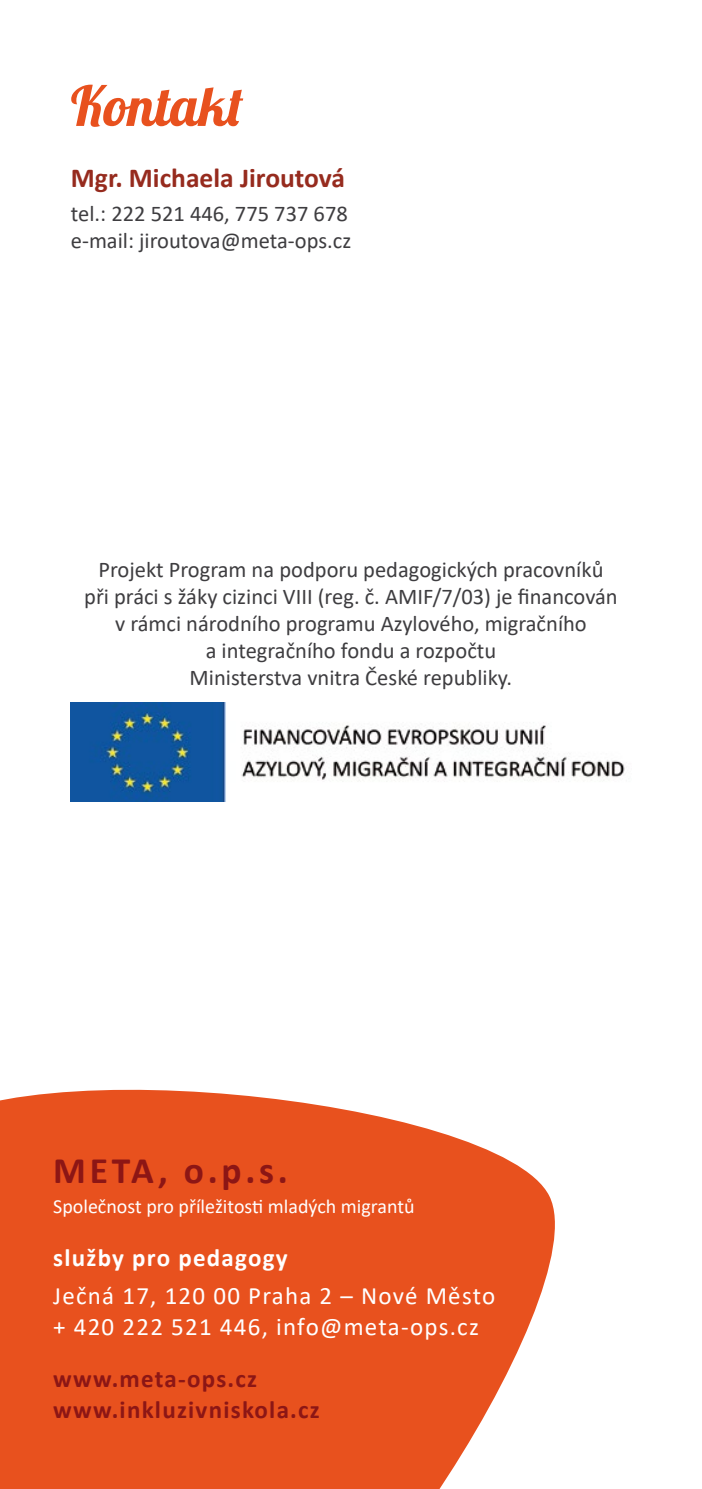
<style>
.page{position:relative;width:702px;height:1489px;background:#fff}
.page>*{position:absolute;margin:0;border:0;box-sizing:border-box;transform-origin:0 0}
.t1{font:55px "Loboster";color:#e8511e}
.t2{font:700 37.5px "Calibri";color:#8c1615}
.t3{font:700 27.5px "Calibri";color:#962b1e}
.t4{font:25px/31px "Calibri";letter-spacing:.05em;color:#fff}
.t5{font:700 25px/31px "Calibri";letter-spacing:.05em;color:#8c1615}
.t6{font:700 25px "Calibri";letter-spacing:.05em;color:#fff}
.t7{font:22.5px/27px "Calibri";color:#3e3d40}
.t8{font:20px "Calibri";color:#fff}
</style>
<div class="page">
<svg style="left:0;top:1089px;width:555px;height:399px;background:#ea6436"></svg>
<div style="left:0;top:1466px;width:47px;height:22px;background:#e8511e"></div>
<img style="left:71px;top:702px;width:554px;height:99px">
<h1 class="t1" style="left:71px;top:71px;width:173px">Kontakt</h1>
<p class="t3" style="left:71px;top:159px;width:276px">Mgr. Michaela Jiroutová</p>
<p class="t7" style="left:71px;top:200px;width:282px">tel.: 222 521 446, 775 737 678 e-mail: jiroutova@meta-ops.cz</p>
<p class="t7" style="left:84px;top:555px;width:535px;text-align:center">Projekt Program na podporu pedagogických pracovníků při práci s žáky cizinci VIII (reg. č. AMIF/7/03) je financován v rámci národního programu Azylového, migračního<br>a integračního fondu a rozpočtu<br>Ministerstva vnitra České republiky.</p>
<h2 class="t2" style="left:53px;top:1144px;width:236px">META, o.p.s.</h2>
<p class="t8" style="left:53px;top:1192px;width:363px">Společnost pro příležitosti mladých migrantů</p>
<p class="t6" style="left:53px;top:1239px;width:236px">služby pro pedagogy</p>
<p class="t4" style="left:53px;top:1279px;width:443px">Ječná 17, 120 00 Praha 2 – Nové Město + 420 222 521 446, info@meta-ops.cz</p>
<p class="t5" style="left:53px;top:1362px;width:268px">www.meta-ops.cz www.inkluzivniskola.cz</p>
</div>
